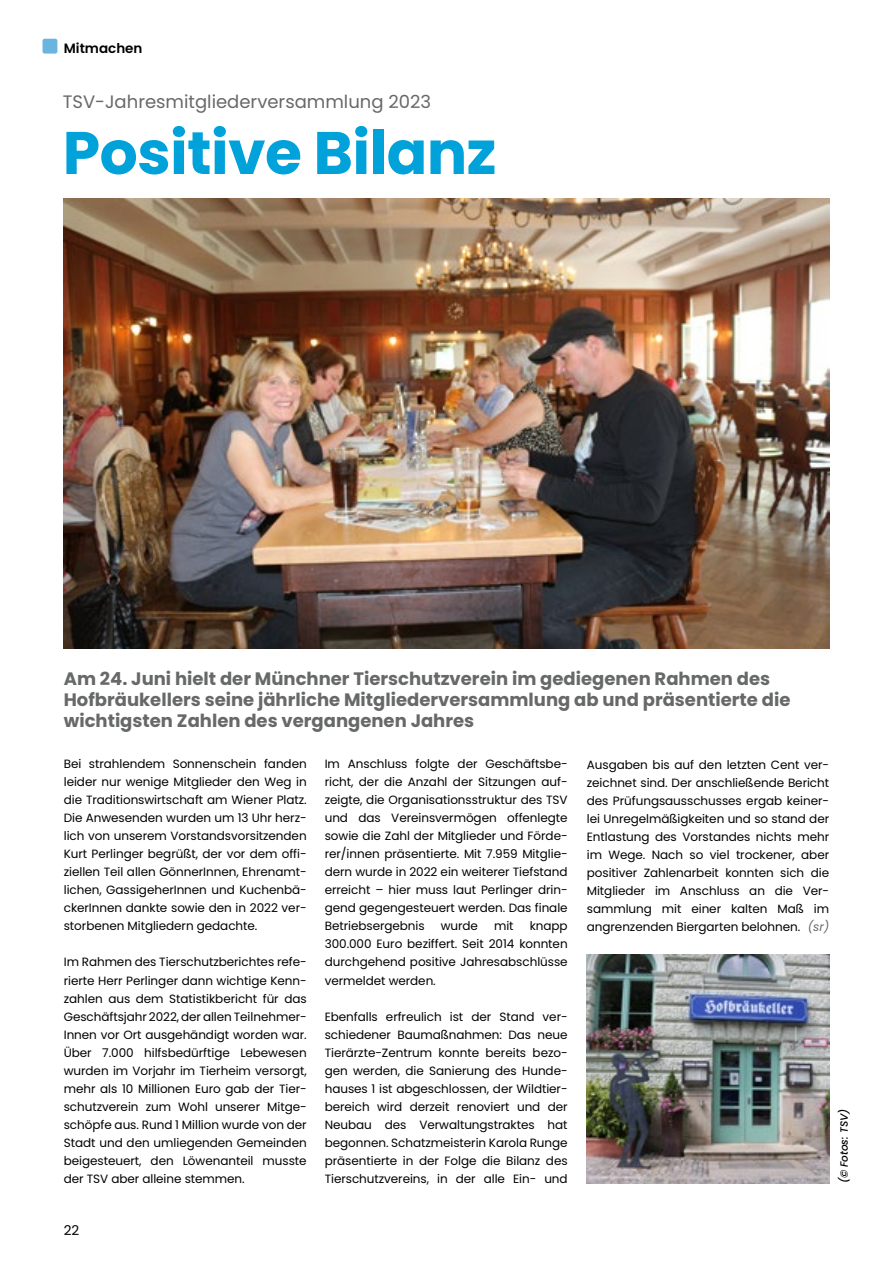
<style>
.page{position:relative;width:893px;height:1263px;background:#fff}
.page>*{position:absolute;margin:0;border:0;box-sizing:border-box;transform-origin:0 0}
.t1{font:700 60px "Poppins";letter-spacing:-.01em;color:#00a2d9}
.t2{font:700 18px/21px "Poppins";color:#676868}
.t3{font:18px "Poppins";color:#676868}
.t4{font:600 13.5px "Poppins";color:#000}
.t5{font:13.5px "Poppins";color:#000}
.t6{font:12px/18px "Poppins";letter-spacing:-.005em;color:#000;text-align:justify}
.t7{font:italic 500 10.5px "Poppins";color:#000}
.s1{font-style:italic;color:#676868}
</style>
<div class="page">
<div style="left:43px;top:39px;width:14px;height:15px;background:#69b5df;border-radius:2px"></div>
<img style="left:64px;top:198px;width:765px;height:450px">
<img style="left:587px;top:954px;width:242px;height:229px">
<p class="t4" style="left:64px;top:41px;width:80px">Mitmachen</p>
<h2 class="t3" style="left:63px;top:91px;width:370px">TSV-Jahresmitgliederversammlung 2023</h2>
<h1 class="t1" style="left:63px;top:118px;width:435px">Positive Bilanz</h1>
<h2 class="t2" style="left:64px;top:668px;width:728px">Am 24. Juni hielt der Münchner Tierschutzverein im gediegenen Rahmen des<br>Hofbräukellers seine jährliche Mitgliederversammlung ab und präsentierte die wichtigsten Zahlen des vergangenen Jahres</h2>
<p class="t6" style="left:64px;top:754px;width:244px">Bei strahlendem Sonnenschein fanden leider nur wenige Mitglieder den Weg in die Traditionswirtschaft am Wiener Platz.<br>Die Anwesenden wurden um 13 Uhr herz&shy;lich von unserem Vorstandsvorsitzenden Kurt Perlinger begrüßt, der vor dem offi&shy;ziellen Teil allen GönnerInnen, Ehrenamt&shy;lichen, GassigeherInnen und Kuchenbä&shy;ckerInnen dankte sowie den in 2022 ver&shy;storbenen Mitgliedern gedachte.</p>
<p class="t6" style="left:64px;top:953px;width:244px;text-align:left">Im Rahmen des Tierschutzberichtes refe&shy;rierte Herr Perlinger dann wichtige Kenn&shy;zahlen aus dem Statistikbericht für das Geschäftsjahr 2022, der allen Teilnehmer-Innen vor Ort ausgehändigt worden war.<br>Über 7.000 hilfsbedürftige Lebewesen wurden im Vorjahr im Tierheim versorgt, mehr als 10 Millionen Euro gab der Tier&shy;schutzverein zum Wohl unserer Mitge&shy;schöpfe aus. Rund 1 Million wurde von der Stadt und den umliegenden Gemeinden beigesteuert, den Löwenanteil musste der TSV aber alleine stemmen.</p>
<p class="t6" style="left:325px;top:754px;width:244px">Im Anschluss folgte der Geschäftsbe&shy;richt, der die Anzahl der Sitzungen auf&shy;zeigte, die Organisationsstruktur des TSV und das Vereinsvermögen offenlegte sowie die Zahl der Mitglieder und Förde&shy;rer/innen präsentierte. Mit 7.959 Mitglie&shy;dern wurde in 2022 ein weiterer Tiefstand erreicht – hier muss laut Perlinger drin&shy;gend gegengesteuert werden. Das finale Betriebsergebnis</p>
<p class="t6" style="left:441px;top:917px;width:39px">wurde</p>
<p class="t6" style="left:494px;top:917px;width:21px">mit</p>
<p class="t6" style="left:325px;top:917px;width:244px;text-indent:205px">knapp 300.000 Euro beziffert. Seit 2014 konnten durchgehend positive Jahresabschlüsse vermeldet werden.</p>
<p class="t6" style="left:325px;top:1007px;width:244px">Ebenfalls erfreulich ist der Stand ver&shy;schiedener Baumaßnahmen: Das neue Tierärzte-Zentrum konnte bereits bezo&shy;gen werden, die Sanierung des Hunde&shy;hauses 1 ist abgeschlossen, der Wildtier&shy;bereich wird derzeit renoviert und der Neubau des Verwaltungstraktes hat begonnen. Schatzmeisterin Karola Runge präsentierte in der Folge die Bilanz des Tierschutzvereins, in der alle Ein- und</p>
<p class="t6" style="left:587px;top:755px;width:244px">Ausgaben bis auf den letzten Cent ver&shy;zeichnet sind. Der anschließende Bericht des Prüfungsausschusses ergab keiner&shy;lei Unregelmäßigkeiten und so stand der Entlastung des Vorstandes nichts mehr im Wege. Nach so viel trockener, aber positiver Zahlenarbeit konnten sich die Mitglieder im Anschluss an die Ver&shy;sammlung mit einer kalten Maß im angrenzenden Biergarten belohnen. <span class="s1">(sr)</span></p>
<p class="t7" style="left:838px;top:1183px;width:76px;rotate:-90deg">(© Fotos: TSV)</p>
<p class="t5" style="left:64px;top:1222px;width:17px">22</p>
</div>
